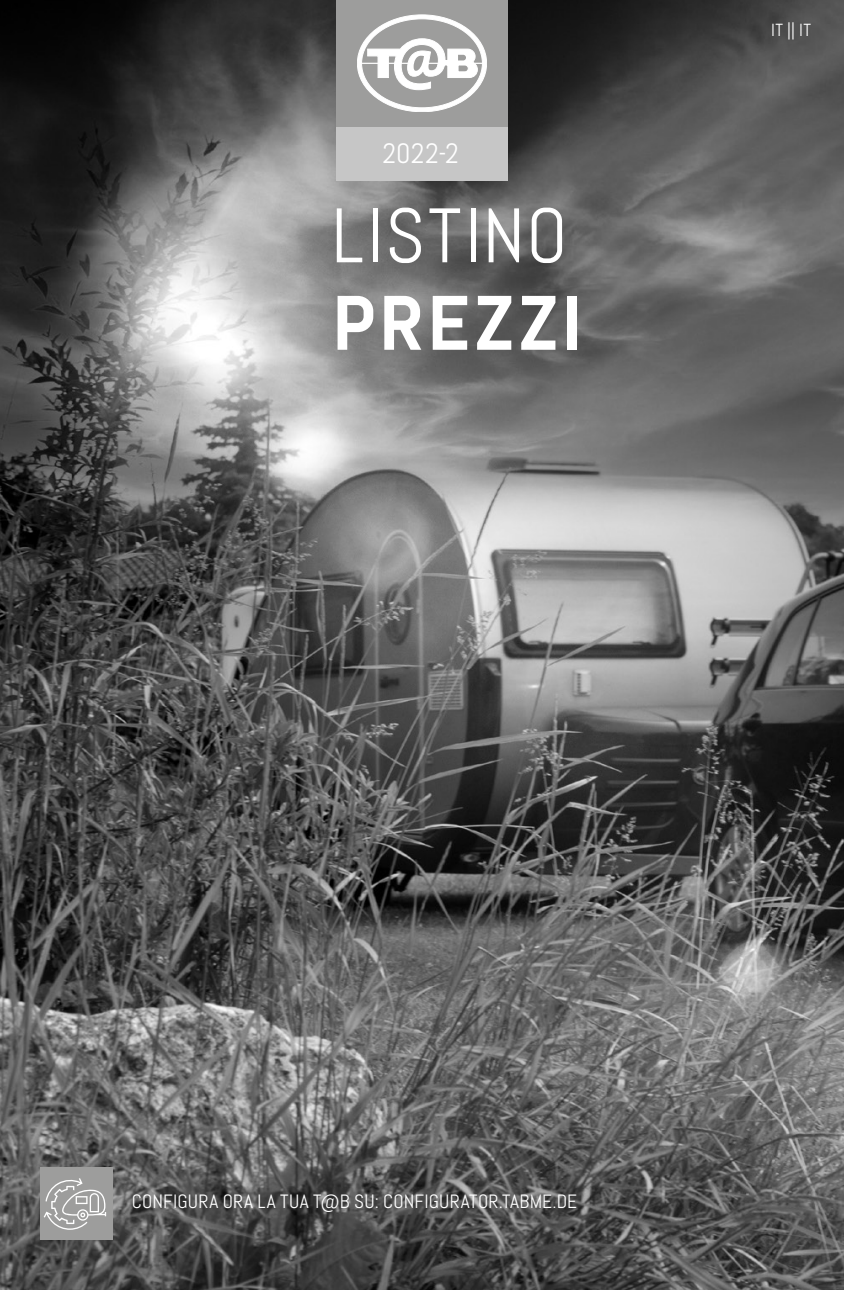
<style>
.page{position:relative;width:844px;height:1290px;background:#fff}
.page>*{position:absolute;margin:0;border:0;box-sizing:border-box;transform-origin:0 0}
.t1{font:77px "Abel Pro";letter-spacing:.025em;color:#fff}
.t2{font:700 77px "Abel Pro";letter-spacing:.035em;color:#fff}
.t3{font:28px "Abel Pro";color:#fff}
.t4{font:19.25px "Abel Pro";letter-spacing:.01em;color:#fff}
.t5{font:17.5px "Abel Pro";color:#fff}
</style>
<div class="page">
<img style="left:0;top:0;width:843px;height:1290px">
<div style="left:336px;top:0;width:171px;height:181px;background:#9d9d9c"></div>
<div style="left:336px;top:127px;width:171px;height:54px;background:#c6c6c6"></div>
<svg style="left:357px;top:15px;width:129px;height:97px"></svg>
<hr style="left:359px;top:63px;width:54px;height:1px;background:#fff">
<hr style="left:426px;top:63px;width:59px;height:1px;background:#fff">
<div style="left:40px;top:1167px;width:72px;height:73px;background:#9d9d9c"></div>
<svg style="left:44px;top:1178px;width:62px;height:52px"></svg>
<h2 class="t3" style="left:382px;top:136px;width:78px">2022-2</h2>
<h1 class="t1" style="left:331px;top:187px;width:237px">LISTINO</h1>
<h1 class="t2" style="left:331px;top:270px;width:253px">PREZZI</h1>
<p class="t5" style="left:771px;top:19px;width:42px">IT || IT</p>
<p class="t4" style="left:132px;top:1189px;width:446px">CONFIGURA ORA LA TUA T@B SU: CONFIGURATOR.TABME.DE</p>
</div>
